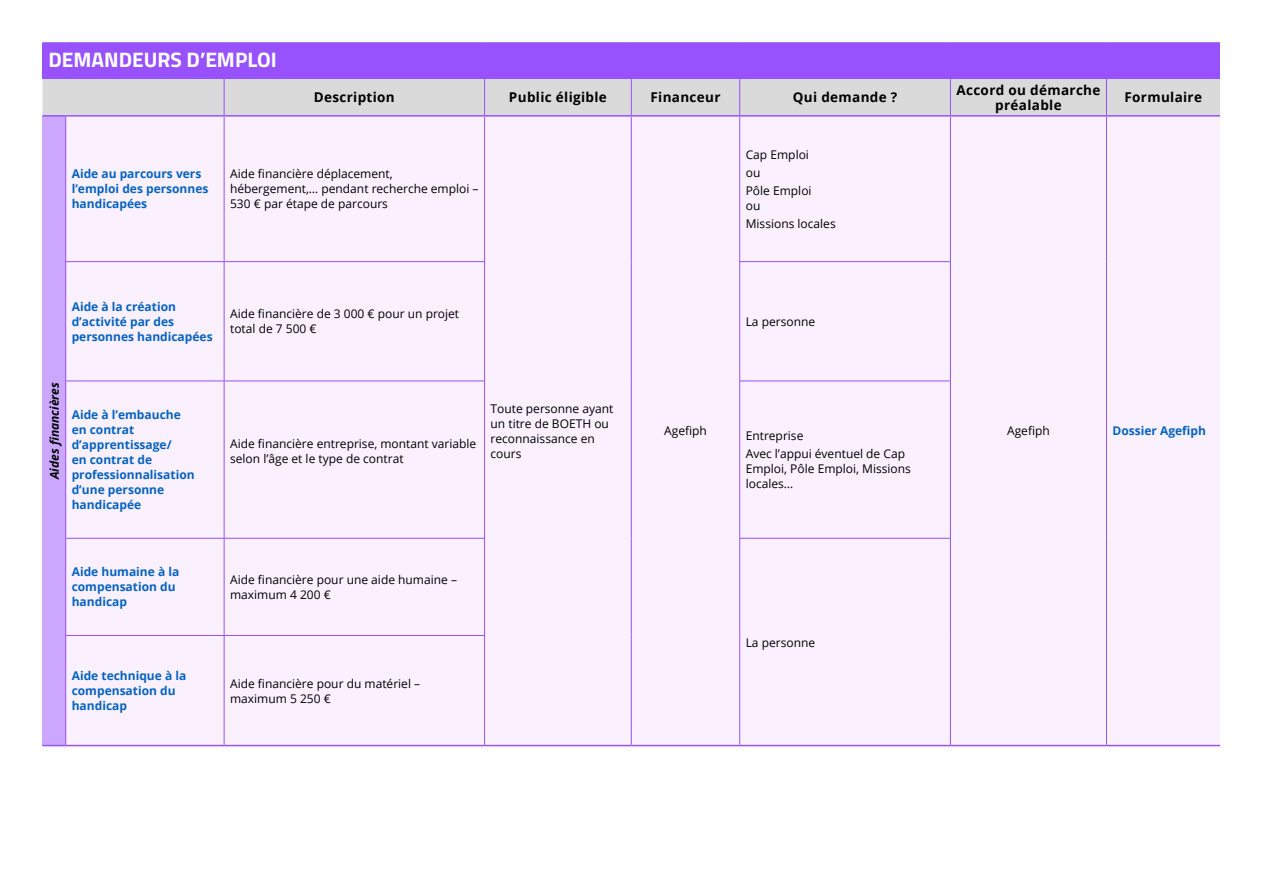
<style>
.page{position:relative;width:1263px;height:893px;background:#fff}
.page>*{position:absolute;margin:0;border:0;box-sizing:border-box;transform-origin:0 0}
.Titre_table{font:700 21px "Titillium Web";color:#fff}
.en_tete{font:700 13.5px/15px "Open Sans";letter-spacing:.025em;color:#000;text-align:center}
.center_normal{font:12px/15px "Open Sans";color:#000}
.t1{font:700 12px/15px "Open Sans";color:#0563c1}
.ligne{font:italic 700 12px "Open Sans";color:#000}
</style>
<div class="page">
<div style="left:43px;top:43px;width:1177px;height:36px;background:#9751fd"></div>
<div style="left:43px;top:116px;width:23px;height:630px;background:#cba8fe"></div>
<div style="left:66px;top:117px;width:1154px;height:628px;background:#faf0fe"></div>
<svg style="left:43px;top:42px;width:23px;height:1px"></svg>
<hr style="left:66px;top:42px;width:158px;height:1px;background:#9751fd">
<hr style="left:224px;top:42px;width:261px;height:1px;background:#9751fd">
<hr style="left:485px;top:42px;width:146px;height:1px;background:#9751fd">
<hr style="left:631px;top:42px;width:109px;height:1px;background:#9751fd">
<hr style="left:740px;top:42px;width:210px;height:1px;background:#9751fd">
<hr style="left:950px;top:42px;width:156px;height:1px;background:#9751fd">
<hr style="left:1106px;top:42px;width:114px;height:1px;background:#9751fd">
<div style="left:43px;top:78px;width:1177px;height:37px;background:#dadada"></div>
<hr style="left:66px;top:78px;width:158px;height:1px;background:#9751fd">
<hr style="left:224px;top:78px;width:261px;height:1px;background:#9751fd">
<hr style="left:224px;top:79px;width:1px;height:36px;background:#9751fd">
<hr style="left:485px;top:78px;width:146px;height:1px;background:#9751fd">
<hr style="left:484px;top:79px;width:1px;height:36px;background:#9751fd">
<hr style="left:631px;top:78px;width:109px;height:1px;background:#9751fd">
<hr style="left:631px;top:79px;width:1px;height:36px;background:#9751fd">
<hr style="left:740px;top:78px;width:210px;height:1px;background:#9751fd">
<hr style="left:739px;top:79px;width:1px;height:36px;background:#9751fd">
<hr style="left:950px;top:78px;width:156px;height:1px;background:#9751fd">
<hr style="left:950px;top:79px;width:1px;height:36px;background:#9751fd">
<hr style="left:1106px;top:78px;width:114px;height:1px;background:#9751fd">
<hr style="left:1106px;top:79px;width:1px;height:36px;background:#9751fd">
<hr style="left:224px;top:117px;width:1px;height:144px;background:#9751fd">
<hr style="left:484px;top:117px;width:1px;height:144px;background:#9751fd">
<hr style="left:631px;top:117px;width:1px;height:145px;background:#9751fd">
<hr style="left:631px;top:262px;width:1px;height:119px;background:#9751fd">
<hr style="left:631px;top:381px;width:1px;height:157px;background:#9751fd">
<hr style="left:631px;top:538px;width:1px;height:97px;background:#9751fd">
<hr style="left:631px;top:635px;width:1px;height:110px;background:#9751fd">
<hr style="left:739px;top:117px;width:1px;height:144px;background:#9751fd">
<hr style="left:950px;top:117px;width:1px;height:144px;background:#9751fd">
<hr style="left:1106px;top:117px;width:1px;height:145px;background:#9751fd">
<hr style="left:1106px;top:262px;width:1px;height:119px;background:#9751fd">
<hr style="left:1106px;top:381px;width:1px;height:157px;background:#9751fd">
<hr style="left:1106px;top:538px;width:1px;height:97px;background:#9751fd">
<hr style="left:1106px;top:635px;width:1px;height:110px;background:#9751fd">
<hr style="left:66px;top:261px;width:158px;height:1px;background:#9751fd">
<hr style="left:224px;top:261px;width:261px;height:1px;background:#9751fd">
<hr style="left:224px;top:262px;width:1px;height:119px;background:#9751fd">
<hr style="left:484px;top:262px;width:1px;height:119px;background:#9751fd">
<hr style="left:739px;top:261px;width:212px;height:1px;background:#9751fd">
<hr style="left:739px;top:262px;width:1px;height:119px;background:#9751fd">
<hr style="left:950px;top:262px;width:1px;height:119px;background:#9751fd">
<hr style="left:66px;top:381px;width:158px;height:1px;background:#9751fd">
<hr style="left:224px;top:381px;width:261px;height:1px;background:#9751fd">
<hr style="left:224px;top:381px;width:1px;height:157px;background:#9751fd">
<hr style="left:484px;top:381px;width:1px;height:157px;background:#9751fd">
<hr style="left:739px;top:381px;width:212px;height:1px;background:#9751fd">
<hr style="left:739px;top:381px;width:1px;height:157px;background:#9751fd">
<hr style="left:950px;top:381px;width:1px;height:157px;background:#9751fd">
<hr style="left:66px;top:538px;width:158px;height:1px;background:#9751fd">
<hr style="left:224px;top:538px;width:261px;height:1px;background:#9751fd">
<hr style="left:224px;top:538px;width:1px;height:97px;background:#9751fd">
<hr style="left:484px;top:538px;width:1px;height:97px;background:#9751fd">
<hr style="left:739px;top:538px;width:212px;height:1px;background:#9751fd">
<hr style="left:739px;top:538px;width:1px;height:97px;background:#9751fd">
<hr style="left:950px;top:538px;width:1px;height:97px;background:#9751fd">
<hr style="left:739px;top:635px;width:1px;height:110px;background:#9751fd">
<hr style="left:950px;top:635px;width:1px;height:110px;background:#9751fd">
<hr style="left:66px;top:635px;width:158px;height:1px;background:#9751fd">
<hr style="left:224px;top:635px;width:261px;height:1px;background:#9751fd">
<hr style="left:224px;top:636px;width:1px;height:109px;background:#9751fd">
<hr style="left:484px;top:636px;width:1px;height:109px;background:#9751fd">
<hr style="left:65px;top:117px;width:1px;height:144px;background:#9751fd">
<hr style="left:65px;top:262px;width:1px;height:119px;background:#9751fd">
<hr style="left:65px;top:381px;width:1px;height:157px;background:#9751fd">
<hr style="left:65px;top:538px;width:1px;height:97px;background:#9751fd">
<hr style="left:65px;top:636px;width:1px;height:109px;background:#9751fd">
<hr style="left:66px;top:115px;width:158px;height:2px;background:#9751fd">
<hr style="left:224px;top:115px;width:261px;height:2px;background:#9751fd">
<hr style="left:485px;top:115px;width:146px;height:2px;background:#9751fd">
<hr style="left:631px;top:115px;width:109px;height:2px;background:#9751fd">
<hr style="left:631px;top:745px;width:109px;height:1px;background:#9751fd">
<hr style="left:740px;top:115px;width:210px;height:2px;background:#9751fd">
<hr style="left:950px;top:115px;width:156px;height:2px;background:#9751fd">
<hr style="left:1106px;top:115px;width:114px;height:2px;background:#9751fd">
<hr style="left:950px;top:745px;width:156px;height:1px;background:#9751fd">
<hr style="left:1106px;top:745px;width:114px;height:1px;background:#9751fd">
<hr style="left:740px;top:745px;width:210px;height:1px;background:#9751fd">
<hr style="left:66px;top:745px;width:158px;height:1px;background:#9751fd">
<hr style="left:224px;top:745px;width:261px;height:1px;background:#9751fd">
<hr style="left:485px;top:745px;width:146px;height:1px;background:#9751fd">
<hr style="left:43px;top:115px;width:23px;height:2px;background:#9751fd">
<svg style="left:43px;top:745px;width:23px;height:1px"></svg>
<p class="Titre_table" style="left:49px;top:43px;width:230px">DEMANDEURS D’EMPLOI</p>
<p class="en_tete" style="left:314px;top:90px;width:82px">Description</p>
<p class="en_tete" style="left:509px;top:90px;width:99px">Public éligible</p>
<p class="en_tete" style="left:650px;top:90px;width:72px">Financeur</p>
<p class="en_tete" style="left:793px;top:90px;width:106px">Qui demande ?</p>
<p class="en_tete" style="left:956px;top:82px;width:146px">Accord ou démarche préalable</p>
<p class="en_tete" style="left:1124px;top:90px;width:79px">Formulaire</p>
<p class="t1" style="left:72px;top:166px;width:138px">Aide au parcours vers l’emploi des personnes handicapées</p>
<p class="center_normal" style="left:230px;top:166px;width:250px">Aide financière déplacement, hébergement,… pendant recherche emploi –<br>530 € par étape de parcours</p>
<p class="center_normal" style="left:746px;top:147px;width:65px">Cap Emploi</p>
<p class="center_normal" style="left:746px;top:165px;width:16px">ou</p>
<p class="center_normal" style="left:746px;top:183px;width:67px">Pôle Emploi ou</p>
<p class="center_normal" style="left:746px;top:216px;width:91px">Missions locales</p>
<p class="t1" style="left:72px;top:299px;width:142px">Aide à la création d’activité par des personnes handicapées</p>
<p class="center_normal" style="left:230px;top:306px;width:231px">Aide financière de 3 000 € pour un projet total de 7 500 €</p>
<p class="center_normal" style="left:746px;top:314px;width:71px">La personne</p>
<p class="ligne" style="left:46px;top:479px;width:98px;rotate:-90deg">Aides financières</p>
<p class="t1" style="left:72px;top:407px;width:124px">Aide à l’embauche en contrat d’apprentissage/<br>en contrat de professionnalisation d’une personne handicapée</p>
<p class="center_normal" style="left:230px;top:435px;width:248px">Aide financière entreprise, montant variable selon l’âge et le type de contrat</p>
<p class="center_normal" style="left:491px;top:401px;width:124px">Toute personne ayant un titre de BOETH ou reconnaissance en cours</p>
<p class="center_normal" style="left:664px;top:423px;width:44px">Agefiph</p>
<p class="center_normal" style="left:746px;top:428px;width:59px">Entreprise</p>
<p class="center_normal" style="left:746px;top:446px;width:167px">Avec l’appui éventuel de Cap<br>Emploi, Pôle Emploi, Missions locales…</p>
<p class="t1" style="left:72px;top:564px;width:109px">Aide humaine à la compensation du handicap</p>
<p class="center_normal" style="left:230px;top:572px;width:228px">Aide financière pour une aide humaine – maximum 4 200 €</p>
<p class="t1" style="left:72px;top:668px;width:116px">Aide technique à la compensation du handicap</p>
<p class="center_normal" style="left:230px;top:675px;width:192px">Aide financière pour du matériel – maximum 5 250 €</p>
<p class="center_normal" style="left:746px;top:634px;width:71px">La personne</p>
<p class="center_normal" style="left:1007px;top:423px;width:44px">Agefiph</p>
<p class="t1" style="left:1112px;top:423px;width:95px">Dossier Agefiph</p>
</div>
